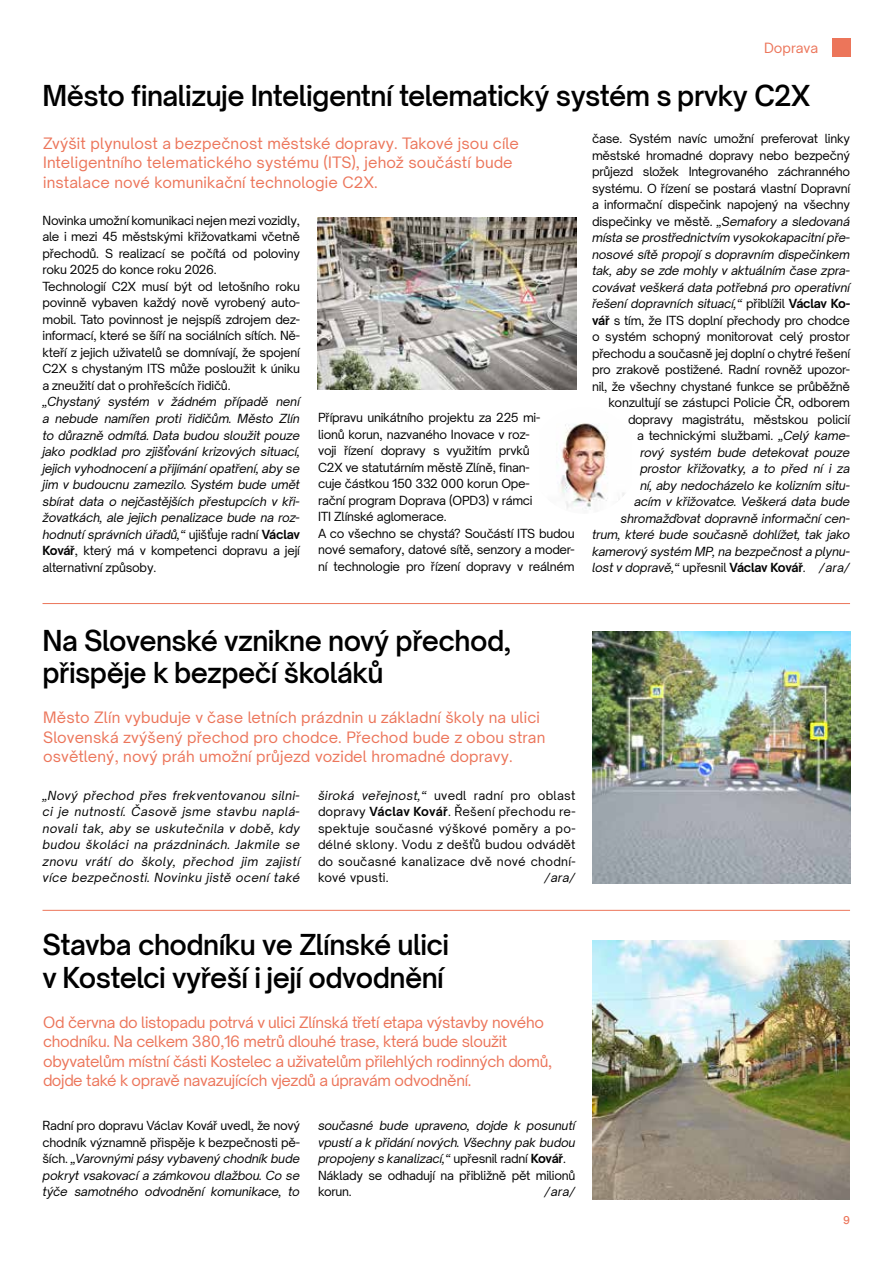
<style>
.page{position:relative;width:893px;height:1263px;background:#fff}
.page>*{position:absolute;margin:0;border:0;box-sizing:border-box;transform-origin:0 0}
.t1{font:600 27px/32.4px "Open Sauce Sans";letter-spacing:-.02em;color:#000}
.t2{font:15px/19.5px "Open Sauce Sans";letter-spacing:-.005em;color:#ec755a}
.t3{font:13.5px "Open Sauce Sans";letter-spacing:-.005em;color:#ec755a}
.t4{font:12px/16.5px "Open Sauce Sans";letter-spacing:-.02em;color:#000}
.t5{font:italic 12px/16.5px "Open Sauce Sans";letter-spacing:-.02em;color:#000;text-align:justify}
.t6{font:500 10.5px "Open Sauce Sans";color:#ec755a}
.s1{font-style:normal}
.s2{font-weight:700;font-style:normal}
.s3{font-style:italic}
.s4{font-weight:700}
</style>
<div class="page">
<svg style="left:832px;top:38px;width:18px;height:19px"></svg>
<hr style="left:43px;top:603px;width:807px;height:1px;background:#ec755a">
<hr style="left:43px;top:910px;width:807px;height:1px;background:#ec755a">
<img style="left:592px;top:631px;width:258px;height:253px">
<img style="left:317px;top:218px;width:259px;height:171px">
<img style="left:592px;top:940px;width:257px;height:260px">
<img style="left:561px;top:423px;width:64px;height:87px">
<p class="t3" style="left:764px;top:40px;width:56px">Doprava</p>
<h1 class="t1" style="left:43px;top:79px;width:769px">Město finalizuje Inteligentní telematický systém s prvky C2X</h1>
<p class="t2" style="left:43px;top:133px;width:477px">Zvýšit plynulost a bezpečnost městské dopravy. Takové jsou cíle<br>Inteligentního telematického systému (ITS), jehož součástí bude instalace nové komunikační technologie C2X.</p>
<p class="t4" style="left:43px;top:212px;width:259px">Novinka umožní komunikaci nejen mezi vozidly, ale i mezi 45 městskými křižovatkami včetně přechodů. S realizací se počítá od poloviny roku 2025 do konce roku 2026.<br>Technologií C2X musí být od letošního roku povinně vybaven každý nově vyrobený auto&shy;mobil. Tato povinnost je nejspíš zdrojem dez&shy;informací, které se šíří na sociálních sítích. Ně&shy;kteří z jejich uživatelů se domnívají, že spojení C2X s chystaným ITS může posloužit k úniku a zneužití dat o prohřešcích řidičů.</p>
<p class="t5" style="left:43px;top:393px;width:259px">„Chystaný systém v žádném případě není a nebude namířen proti řidičům. Město Zlín to důrazně odmítá. Data budou sloužit pouze jako podklad pro zjišťování krizových situací, jejich vyhodnocení a přijímání opatření, aby se jim v budoucnu zamezilo. Systém bude umět sbírat data o nejčastějších přestupcích v kři&shy;žovatkách, ale jejich penalizace bude na roz&shy;hodnutí správních úřadů,“ <span class="s1">ujišťuje radní</span> <span class="s2">Václav Kovář</span><span class="s1">, který má v kompetenci dopravu a její alternativní způsoby.</span></p>
<p class="t4" style="left:318px;top:409px;width:258px">Přípravu unikátního projektu za 225 mi-<br>lionů korun, nazvaného Inovace v roz-<br>voji řízení dopravy s využitím prvků<br>C2X ve statutárním městě Zlíně, finan-<br>cuje částkou 150 332 000 korun Ope-<br>rační program Doprava (OPD3) v rámci<br>ITI Zlínské aglomerace.<br>A co všechno se chystá? Součástí ITS budou nové semafory, datové sítě, senzory a moder&shy;ní technologie pro řízení dopravy v reálném</p>
<p class="t4" style="left:592px;top:130px;width:260px;text-align:right">čase. Systém navíc umožní preferovat linky městské hromadné dopravy nebo bezpečný průjezd složek Integrovaného záchranného systému. O řízení se postará vlastní Dopravní a informační dispečink napojený na všechny dispečinky ve městě. <span class="s3">„Semafory a sledovaná místa se prostřednictvím vysokokapacitní pře&shy;nosové sítě propojí s dopravním dispečinkem tak, aby se zde mohly v aktuálním čase zpra&shy;covávat veškerá data potřebná pro operativní řešení dopravních situací,“</span> přiblížil <span class="s4">Václav Ko&shy;vář</span> s tím, že ITS doplní přechody pro chodce o systém schopný monitorovat celý prostor přechodu a současně jej doplní o chytré řešení pro zrakově postižené. Radní rovněž upozor&shy;nil, že všechny chystané funkce se průběžně konzultují se zástupci Policie ČR, odborem dopravy magistrátu, městskou policií<br>a technickými službami. <span class="s3">„Celý kame-<br>rový systém bude detekovat pouze<br>prostor křižovatky, a to před ní i za<br>ní, aby nedocházelo ke kolizním situ-<br>acím v křižovatce. Veškerá data bude shromažďovat dopravně informační cen&shy;trum, které bude současně dohlížet, tak jako kamerový systém MP, na bezpečnost a plynu&shy;lost v dopravě,“</span> upřesnil <span class="s4">Václav Kovář</span>. <span class="s3">/ara/</span></p>
<h1 class="t1" style="left:43px;top:624px;width:470px">Na Slovenské vznikne nový přechod, přispěje k bezpečí školáků</h1>
<p class="t2" style="left:43px;top:708px;width:504px">Město Zlín vybuduje v čase letních prázdnin u základní školy na ulici<br>Slovenská zvýšený přechod pro chodce. Přechod bude z obou stran osvětlený, nový práh umožní průjezd vozidel hromadné dopravy.</p>
<p class="t5" style="left:43px;top:787px;width:259px">„Nový přechod přes frekventovanou silni&shy;ci je nutností. Časově jsme stavbu naplá&shy;novali tak, aby se uskutečnila v době, kdy budou školáci na prázdninách. Jakmile se znovu vrátí do školy, přechod jim zajistí více bezpečnosti. Novinku jistě ocení také</p>
<p class="t4" style="left:318px;top:787px;width:259px;text-align:justify"><span class="s3">široká veřejnost,“</span> uvedl radní pro oblast dopravy <span class="s4">Václav Kovář</span>. Řešení přechodu re&shy;spektuje současné výškové poměry a po&shy;délné sklony. Vodu z dešťů budou odvádět do současné kanalizace dvě nové chodní&shy;kové vpusti.</p>
<p class="t5" style="left:545px;top:869px;width:32px">/ara/</p>
<h1 class="t1" style="left:43px;top:928px;width:408px">Stavba chodníku ve Zlínské ulici v Kostelci vyřeší i její odvodnění</h1>
<p class="t2" style="left:43px;top:1012px;width:510px">Od června do listopadu potrvá v ulici Zlínská třetí etapa výstavby nového chodníku. Na celkem 380,16 metrů dlouhé trase, která bude sloužit obyvatelům místní části Kostelec a uživatelům přilehlých rodinných domů, dojde také k opravě navazujících vjezdů a úpravám odvodnění.</p>
<p class="t5" style="left:43px;top:1117px;width:259px"><span class="s1">Radní pro dopravu Václav Kovář uvedl, že nový chodník významně přispěje k bezpečnosti pě&shy;ších.</span> „Varovnými pásy vybavený chodník bude pokryt vsakovací a zámkovou dlažbou. Co se týče samotného odvodnění komunikace, to</p>
<p class="t5" style="left:318px;top:1117px;width:259px;text-align:left">současné bude upraveno, dojde k posunutí vpustí a k přidání nových. Všechny pak budou propojeny s kanalizací,“ <span class="s1">upřesnil radní</span> <span class="s2">Kovář</span><span class="s1">.<br>Náklady se odhadují na přibližně pět milionů korun.</span></p>
<p class="t5" style="left:545px;top:1183px;width:32px">/ara/</p>
<p class="t6" style="left:843px;top:1213px;width:8px">9</p>
</div>
